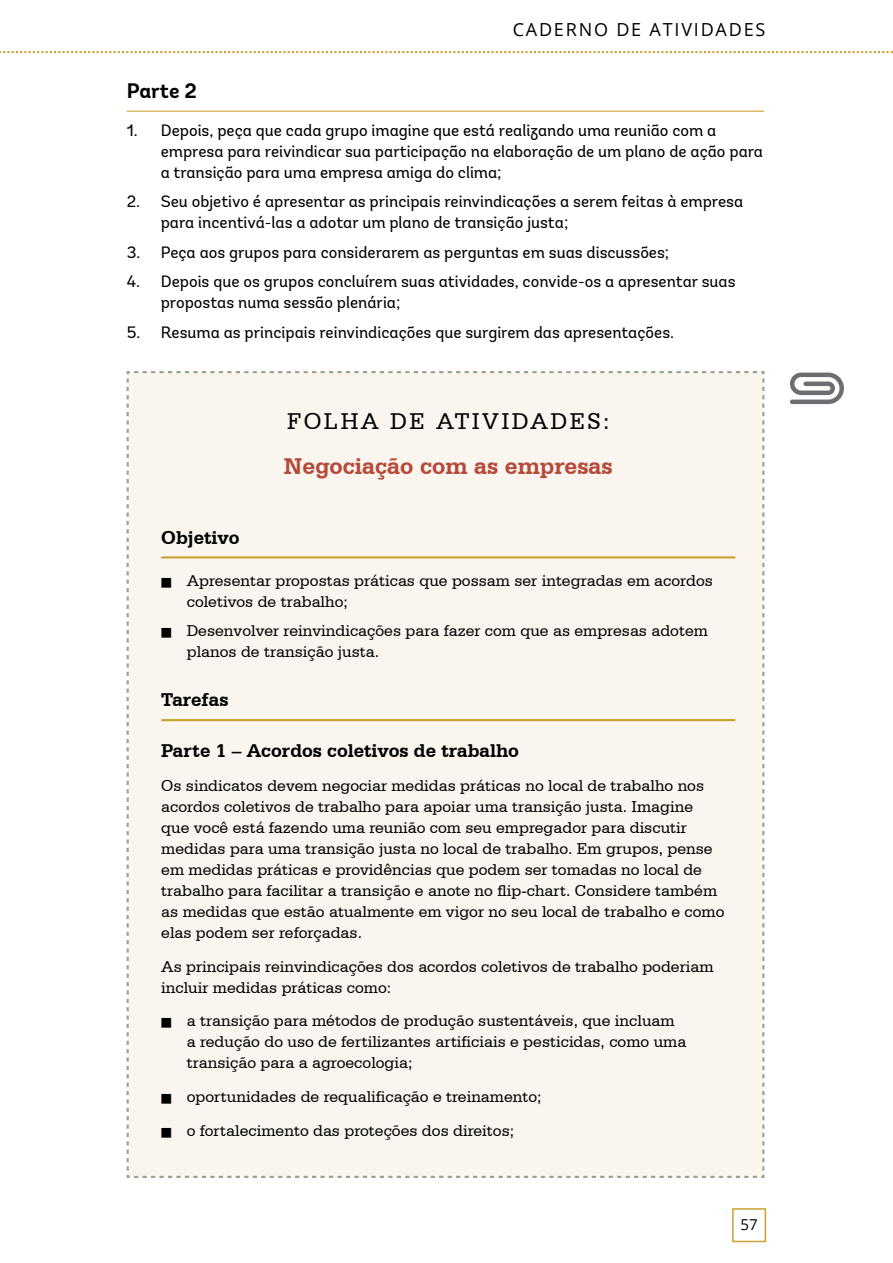
<style>
.page{position:relative;width:893px;height:1263px;background:#fff}
.page>*{position:absolute;margin:0;border:0;box-sizing:border-box;transform-origin:0 0}
.t1{font:700 24px "Serifa BT";color:#b5493a}
.t2{font:24px "Serifa BT";letter-spacing:.1em;color:#000}
.t3{font:700 21px "Andes";color:#000}
.t4{font:700 19.5px "Serifa BT";color:#000}
.t5{font:18px "Open Sans";letter-spacing:.1em;color:#000}
.t6{font:16.5px/21px "Serifa BT";color:#000}
.t7{font:16.5px/21px "Andes";color:#000}
.t8{font:15px "Open Sans";color:#000}
</style>
<div class="page">
<svg style="left:0;top:51px;width:893px;height:2px"></svg>
<div style="left:732px;top:1208px;width:34px;height:34px;border:2px solid #caa231"></div>
<hr style="left:127px;top:111px;width:637px;height:1px;background:#caa231">
<div style="left:126px;top:371px;width:639px;height:807px;background:#faf6ef"></div>
<svg style="left:790px;top:373px;width:54px;height:31px"></svg>
<hr style="left:161px;top:556px;width:574px;height:2px;background:#caa231">
<hr style="left:161px;top:719px;width:574px;height:2px;background:#caa231">
<p class="t5" style="left:513px;top:18px;width:254px">CADERNO DE ATIVIDADES</p>
<p class="t3" style="left:127px;top:78px;width:72px">Parte 2</p>
<p class="t7" style="left:161px;top:120px;width:604px;text-indent:-34px">1. Depois, peça que cada grupo imagine que está realizando uma reunião com a empresa para reivindicar sua participação na elaboração de um plano de ação para a transição para uma empresa amiga do clima;</p>
<p class="t7" style="left:161px;top:191px;width:584px;text-indent:-34px">2. Seu objetivo é apresentar as principais reinvindicações a serem feitas à empresa para incentivá-las a adotar um plano de transição justa;</p>
<p class="t7" style="left:127px;top:242px;width:544px">3. Peça aos grupos para considerarem as perguntas em suas discussões;</p>
<p class="t7" style="left:161px;top:271px;width:576px;text-indent:-34px">4. Depois que os grupos concluírem suas atividades, convide-os a apresentar suas propostas numa sessão plenária;</p>
<p class="t7" style="left:127px;top:322px;width:549px">5. Resuma as principais reinvindicações que surgirem das apresentações.</p>
<h1 class="t2" style="left:287px;top:406px;width:324px">FOLHA DE ATIVIDADES:</h1>
<h1 class="t1" style="left:284px;top:452px;width:330px">Negociação com as empresas</h1>
<p class="t4" style="left:161px;top:525px;width:80px">Objetivo</p>
<p class="t6" style="left:187px;top:570px;width:528px;text-indent:-26px">■ Apresentar propostas práticas que possam ser integradas em acordos coletivos de trabalho;</p>
<p class="t6" style="left:187px;top:620px;width:523px;text-indent:-26px">■ Desenvolver reinvindicações para fazer com que as empresas adotem planos de transição justa.</p>
<p class="t4" style="left:161px;top:688px;width:69px">Tarefas</p>
<p class="t4" style="left:161px;top:738px;width:359px">Parte 1 – Acordos coletivos de trabalho</p>
<p class="t6" style="left:161px;top:775px;width:565px">Os sindicatos devem negociar medidas práticas no local de trabalho nos acordos coletivos de trabalho para apoiar uma transição justa. Imagine que você está fazendo uma reunião com seu empregador para discutir medidas para uma transição justa no local de trabalho. Em grupos, pense em medidas práticas e providências que podem ser tomadas no local de trabalho para facilitar a transição e anote no flip-chart. Considere também as medidas que estão atualmente em vigor no seu local de trabalho e como elas podem ser reforçadas.</p>
<p class="t6" style="left:161px;top:955px;width:554px">As principais reinvindicações dos acordos coletivos de trabalho poderiam incluir medidas práticas como:</p>
<p class="t6" style="left:187px;top:1010px;width:501px;text-indent:-26px">■ a transição para métodos de produção sustentáveis, que incluam a redução do uso de fertilizantes artificiais e pesticidas, como uma transição para a agroecologia;</p>
<p class="t6" style="left:161px;top:1086px;width:382px">■ oportunidades de requalificação e treinamento;</p>
<p class="t6" style="left:161px;top:1120px;width:354px">■ o fortalecimento das proteções dos direitos;</p>
<p class="t8" style="left:740px;top:1214px;width:19px">57</p>
</div>
